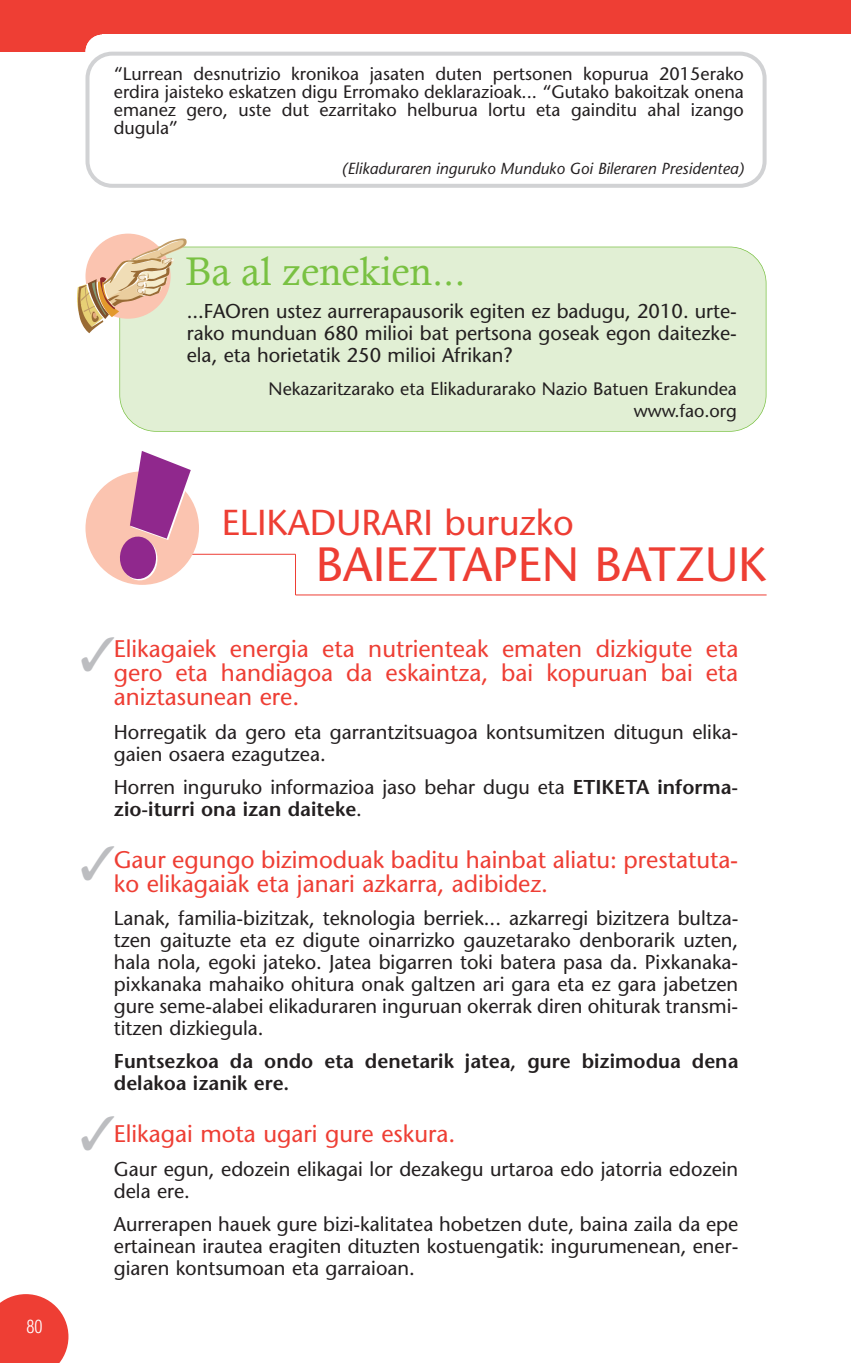
<style>
.page{position:relative;width:851px;height:1363px;background:#fff}
.page>*{position:absolute;margin:0;border:0;box-sizing:border-box;transform-origin:0 0}
.t1{font:144px "Comics Car Toon";color:#90288d;scale:.85 1}
.t2{font:48px "Stone Sans";color:#ee3e34}
.t3{font:40px "Calisto";color:#79c142}
.t4{font:36px "Stone Sans";color:#ee3e34}
.t5{font:24px/24px "Stone Sans";color:#ee3e34;text-align:justify}
.t6{font:20px/22px "Stone Sans";color:#231f20}
.t7{font:600 20px/22px "Stone Sans";color:#231f20}
.t8{font:18px/18px "Stone Sans";color:#231f20;text-align:justify}
.t9{font:300 condensed 18px "Helvetica";color:#fff}
.t10{font:italic 16px "Stone Sans";color:#231f20}
.s1{font-weight:600}
</style>
<div class="page">
<div style="left:0;top:0;width:850px;height:52px;background:#ee3e34"></div>
<div style="left:102px;top:35px;width:748px;height:34px;background:#fff"></div>
<hr style="left:170px;top:554px;width:125px;height:1px;background:#ee3e34">
<div style="left:85px;top:471px;width:114px;height:113px;background:#fbc4b0;border-radius:50%"></div>
<svg style="left:0;top:1294px;width:68px;height:68px;background:#ef534a"></svg>
<div style="left:85px;top:35px;width:34px;height:34px;background:#fff;border-radius:50%"></div>
<svg style="left:85px;top:52px;width:681px;height:136px"></svg>
<hr style="left:295px;top:554px;width:1px;height:41px;background:#ee3e34">
<hr style="left:295px;top:594px;width:471px;height:1px;background:#ee3e34">
<div style="left:120px;top:247px;width:645px;height:184px;background:#e1efd4;border-radius:36px"></div>
<div style="left:119px;top:246px;width:647px;height:185px;border:1px solid #79c142;border-radius:37px"></div>
<svg style="left:77px;top:238px;width:109px;height:95px"></svg>
<p class="t9" style="left:26px;top:1315px;width:17px">80</p>
<p class="t8" style="left:114px;top:67px;width:631px">“Lurrean desnutrizio kronikoa jasaten duten pertsonen kopurua 2015erako erdira jaisteko eskatzen digu Erromako deklarazioak... “Gutako bakoitzak onena emanez gero, uste dut ezarritako helburua lortu eta gainditu ahal izango dugula”</p>
<p class="t10" style="left:342px;top:162px;width:403px">(Elikaduraren inguruko Munduko Goi Bileraren Presidentea)</p>
<p class="t3" style="left:185px;top:248px;width:281px">Ba al zenekien...</p>
<p class="t6" style="left:187px;top:302px;width:551px;text-align:justify">...FAOren ustez aurrerapausorik egiten ez badugu, 2010. urte&shy;rako munduan 680 milioi bat pertsona goseak egon daitezke&shy;ela, eta horietatik 250 milioi Afrikan?</p>
<p class="t8" style="left:268px;top:380px;width:469px;line-height:22px;text-align:right">Nekazaritzarako eta Elikadurarako Nazio Batuen Erakundea www.fao.org</p>
<p class="t1" style="left:115px;top:440px;width:93px">¡</p>
<p class="t4" style="left:222px;top:508px;width:353px">ELIKADURARI buruzko</p>
<p class="t2" style="left:315px;top:545px;width:452px">BAIEZTAPEN BATZUK</p>
<p class="t5" style="left:114px;top:639px;width:625px">Elikagaiek energia eta nutrienteak ematen dizkigute eta gero eta handiagoa da eskaintza, bai kopuruan bai eta aniztasunean ere.</p>
<p class="t6" style="left:114px;top:722px;width:625px">Horregatik da gero eta garrantzitsuagoa kontsumitzen ditugun elika&shy;gaien osaera ezagutzea.</p>
<p class="t6" style="left:114px;top:778px;width:625px">Horren inguruko informazioa jaso behar dugu eta <span class="s1">ETIKETA informa&shy;zio-iturri ona izan daiteke</span>.</p>
<p class="t5" style="left:114px;top:849px;width:625px">Gaur egungo bizimoduak baditu hainbat aliatu: prestatuta&shy;ko elikagaiak eta janari azkarra, adibidez.</p>
<p class="t6" style="left:114px;top:909px;width:625px;text-align:justify">Lanak, familia-bizitzak, teknologia berriek... azkarregi bizitzera bultza&shy;tzen gaituzte eta ez digute oinarrizko gauzetarako denborarik uzten, hala nola, egoki jateko. Jatea bigarren toki batera pasa da. Pixkanaka&shy;pixkanaka mahaiko ohitura onak galtzen ari gara eta ez gara jabetzen gure seme-alabei elikaduraren inguruan okerrak diren ohiturak transmi&shy;titzen dizkiegula.</p>
<p class="t7" style="left:114px;top:1052px;width:625px">Funtsezkoa da ondo eta denetarik jatea, gure bizimodua dena delakoa izanik ere.</p>
<p class="t5" style="left:114px;top:1124px;width:343px">Elikagai mota ugari gure eskura.</p>
<p class="t6" style="left:114px;top:1159px;width:625px">Gaur egun, edozein elikagai lor dezakegu urtaroa edo jatorria edozein dela ere.</p>
<p class="t6" style="left:114px;top:1214px;width:625px;text-align:justify">Aurrerapen hauek gure bizi-kalitatea hobetzen dute, baina zaila da epe ertainean irautea eragiten dituzten kostuengatik: ingurumenean, ener&shy;giaren kontsumoan eta garraioan.</p>
</div>
